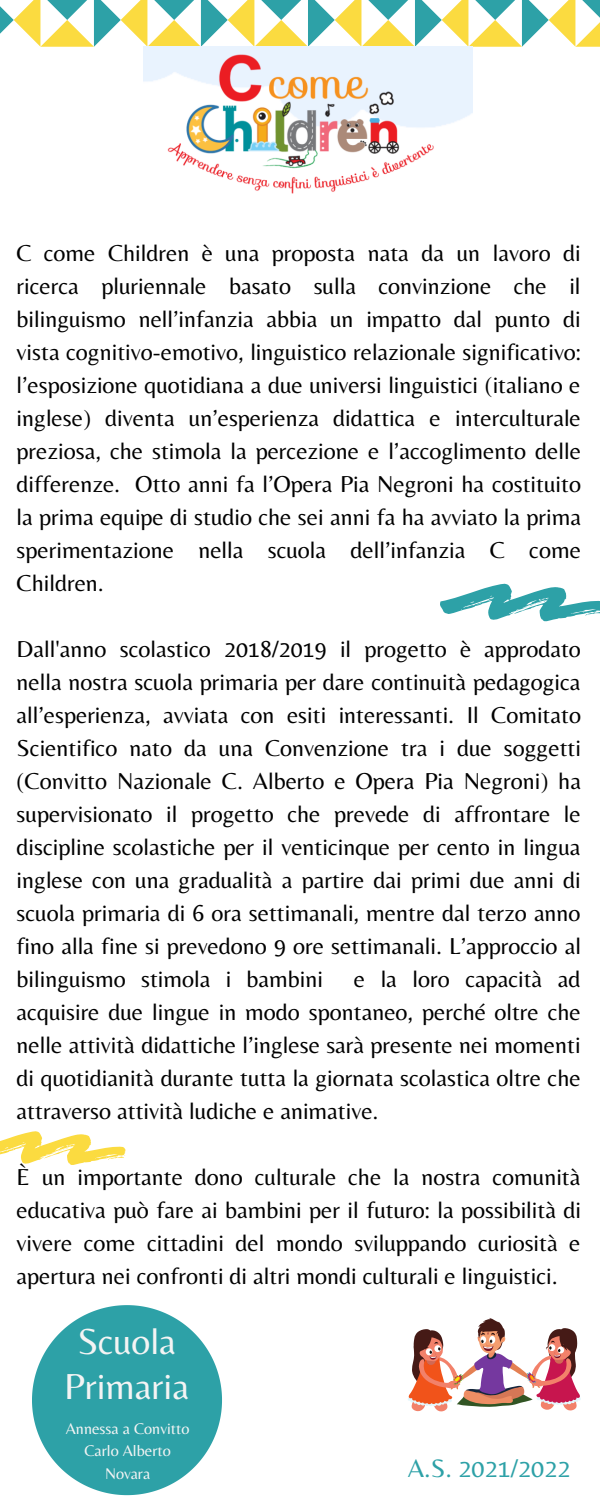
<style>
.page{position:relative;width:600px;height:1500px;background:#fff}
.page>*{position:absolute;margin:0;border:0;box-sizing:border-box;transform-origin:0 0}
.t1{font:37.6px/45px "Belleza";color:#f4f4f4;text-align:center}
.t2{font:26.2px "Belleza";color:#2da1a7}
.t3{font:24px/33px "Belleza";color:#000;text-align:justify}
.t4{font:16.1px/22.2px "Belleza";color:#f4f4f4;text-align:center}
</style>
<div class="page">
<svg style="left:0;top:0;width:600px;height:47px"></svg>
<svg style="left:32px;top:1305px;width:190px;height:190px;fill:#2da1a7"></svg>
<svg style="left:440px;top:584px;width:160px;height:37px"></svg>
<img style="left:144px;top:47px;width:328px;height:147px">
<svg style="left:408px;top:1318px;width:173px;height:93px"></svg>
<svg style="left:0;top:1131px;width:126px;height:34px"></svg>
<p class="t3" style="left:17px;top:236px;width:566px">C come Children è una proposta nata da un lavoro di ricerca pluriennale basato sulla convinzione che il bilinguismo nell’infanzia abbia un impatto dal punto di vista cognitivo-emotivo, linguistico relazionale significativo: l’esposizione quotidiana a due universi linguistici (italiano e inglese) diventa un’esperienza didattica e interculturale preziosa, che stimola la percezione e l’accoglimento delle differenze. Otto anni fa l’Opera Pia Negroni ha costituito la prima equipe di studio che sei anni fa ha avviato la prima sperimentazione nella scuola dell’infanzia C come Children.</p>
<p class="t3" style="left:17px;top:632px;width:566px">Dall'anno scolastico 2018/2019 il progetto è approdato nella nostra scuola primaria per dare continuità pedagogica all’esperienza, avviata con esiti interessanti. Il Comitato Scientifico nato da una Convenzione tra i due soggetti (Convitto Nazionale C. Alberto e Opera Pia Negroni) ha supervisionato il progetto che prevede di affrontare le discipline scolastiche per il venticinque per cento in lingua inglese con una gradualità a partire dai primi due anni di scuola primaria di 6 ora settimanali, mentre dal terzo anno fino alla fine si prevedono 9 ore settimanali. L’approccio al bilinguismo stimola i bambini</p>
<p class="t3" style="left:17px;top:962px;width:566px;text-indent:337px">e la loro capacità ad acquisire due lingue in modo spontaneo, perché oltre che nelle attività didattiche l’inglese sarà presente nei momenti di quotidianità durante tutta la giornata scolastica oltre che attraverso attività ludiche e animative.</p>
<p class="t3" style="left:17px;top:1160px;width:566px">È un importante dono culturale che la nostra comunità educativa può fare ai bambini per il futuro: la possibilità di vivere come cittadini del mondo sviluppando curiosità e apertura nei confronti di altri mondi culturali e linguistici.</p>
<h1 class="t1" style="left:64px;top:1318px;width:126px">Scuola<br>Primaria</h1>
<p class="t4" style="left:66px;top:1418px;width:125px">Annessa a Convitto<br>Carlo Alberto<br>Novara</p>
<p class="t2" style="left:408px;top:1453px;width:164px">A.S. 2021/2022</p>
</div>
